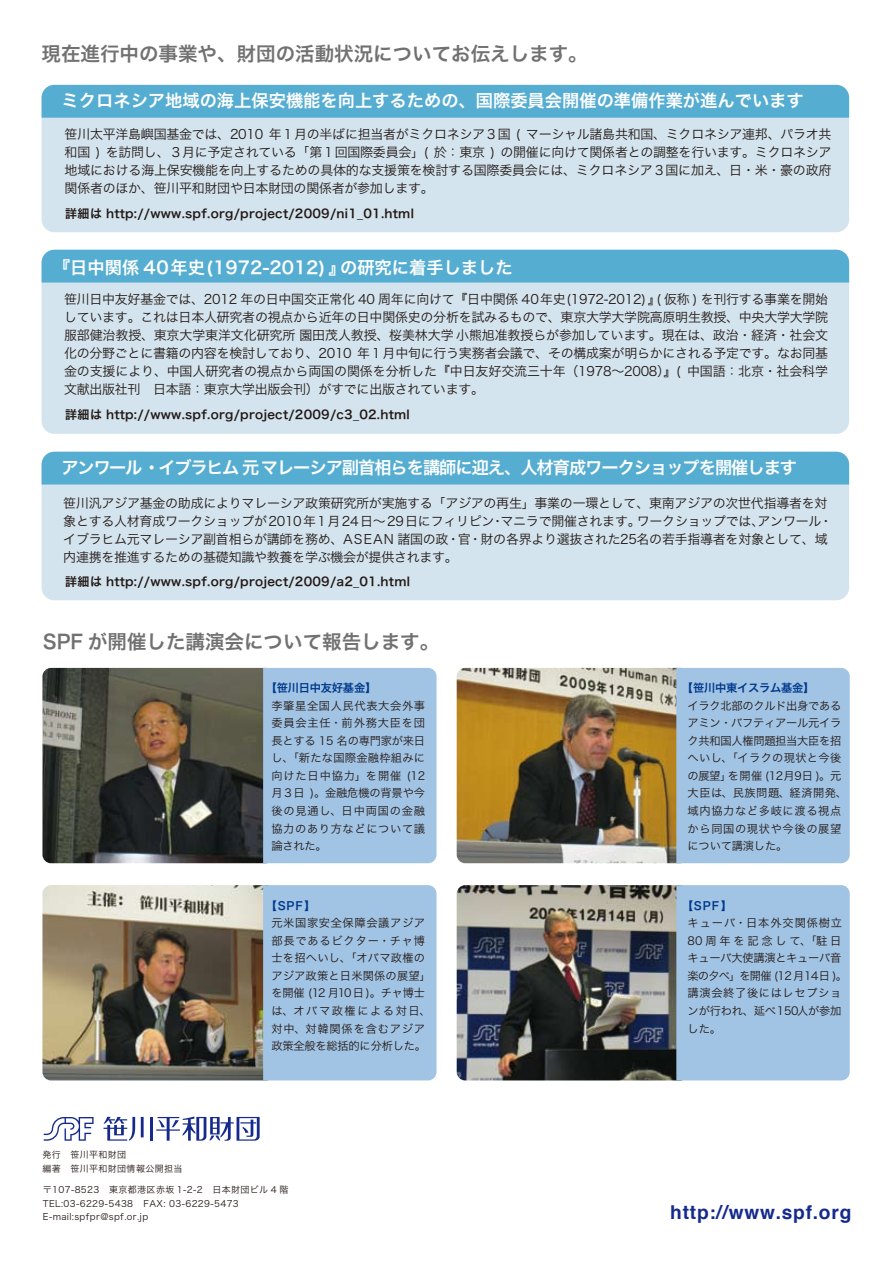
<style>
.page{position:relative;width:893px;height:1263px;background:#fff}
.page>*{position:absolute;margin:0;border:0;box-sizing:border-box;transform-origin:0 0}
.t1{font:19.5px "Hira Kaku Pro W6";color:#727172}
.t2{font:700 19.2px "Helvetica";letter-spacing:.04em;color:#152a8c}
.t3{font:17.25px "Hira Kaku Pro W6";color:#fff}
.t4{font:17.25px "Hira Kaku Pro W6";letter-spacing:-.06em;color:#fff}
.t5{font:12.9px/18px "Hira Kaku Pro W3";letter-spacing:-.02em;color:#231815;text-align:justify}
.t6{font:12px "Hira Kaku Pro W6";letter-spacing:.02em;color:#231815}
.t7{font:11.25px/17.5px "Hira Kaku Pro W3";letter-spacing:.03em;color:#231815;text-align:justify}
.t8{font:11.25px/17.5px "Hira Kaku Pro W3";letter-spacing:-.01em;color:#231815}
.t9{font:11.25px/17.5px "Hira Kaku Pro W3";letter-spacing:-.02em;color:#231815}
.t10{font:11.25px "Hira Kaku Pro W6";letter-spacing:-.02em;color:#00388b}
.t11{font:9px/13.5px "Hira Kaku Pro W3";letter-spacing:.04em;color:#231815}
</style>
<div class="page">
<hr style="left:141px;top:1117px;width:3px;height:20px;background:#152a8c">
<svg style="left:103px;top:1116px;width:32px;height:24px"></svg>
<hr style="left:150px;top:1117px;width:3px;height:23px;background:#152a8c">
<svg style="left:156px;top:1116px;width:104px;height:24px"></svg>
<svg style="left:44px;top:1117px;width:50px;height:23px"></svg>
<img style="left:42px;top:668px;width:221px;height:195px">
<img style="left:42px;top:885px;width:221px;height:195px">
<img style="left:456px;top:668px;width:220px;height:195px">
<img style="left:456px;top:885px;width:220px;height:195px">
<div style="left:263px;top:668px;width:173px;height:195px;background:#a1c4e4"></div>
<div style="left:676px;top:668px;width:173px;height:195px;background:#a1c4e4"></div>
<div style="left:263px;top:885px;width:173px;height:195px;background:#a1c4e4"></div>
<div style="left:676px;top:885px;width:173px;height:195px;background:#a1c4e4"></div>
<div style="left:42px;top:85px;width:807px;height:147px;background:#d3e4ee;border-radius:13px"></div>
<div style="left:42px;top:85px;width:807px;height:33px;background:#55add2"></div>
<div style="left:42px;top:250px;width:807px;height:184px;background:#d3e4ee;border-radius:13px"></div>
<div style="left:42px;top:250px;width:807px;height:32px;background:#55add2"></div>
<div style="left:42px;top:452px;width:807px;height:148px;background:#d3e4ee;border-radius:13px"></div>
<div style="left:42px;top:452px;width:807px;height:32px;background:#55add2"></div>
<h1 class="t1" style="left:42px;top:36px;width:547px">現在進行中の事業や、財団の活動状況についてお伝えします。</h1>
<h3 class="t3" style="left:62px;top:85px;width:743px">ミクロネシア地域の海上保安機能を向上するための、国際委員会開催の準備作業が進んでいます</h3>
<p class="t5" style="left:65px;top:124px;width:768px">笹川太平洋島嶼国基金では、2010 年１月の半ばに担当者がミクロネシア３国 ( マーシャル諸島共和国、ミクロネシア連邦、パラオ共和国 ) を訪問し、３月に予定されている「第１回国際委員会」( 於：東京 ) の開催に向けて関係者との調整を行います。ミクロネシア地域における海上保安機能を向上するための具体的な支援策を検討する国際委員会には、ミクロネシア３国に加え、日・米・豪の政府関係者のほか、笹川平和財団や日本財団の関係者が参加します。</p>
<p class="t6" style="left:65px;top:203px;width:350px">詳細は http://www.spf.org/project/2009/ni1_01.html</p>
<h3 class="t3" style="left:53px;top:252px;width:461px">『日中関係 40年史(1972-2012) 』の研究に着手しました</h3>
<p class="t5" style="left:64px;top:289px;width:765px">笹川日中友好基金では、2012 年の日中国交正常化 40 周年に向けて『日中関係 40年史(1972-2012) 』( 仮称 ) を刊行する事業を開始しています。これは日本人研究者の視点から近年の日中関係史の分析を試みるもので、東京大学大学院高原明生教授、中央大学大学院服部健治教授、東京大学東洋文化研究所園田茂人教授、桜美林大学小熊旭准教授らが参加しています。現在は、政治・経済・社会文化の分野ごとに書籍の内容を検討しており、2010 年１月中旬に行う実務者会議で、その構成案が明らかにされる予定です。なお同基金の支援により、中国人研究者の視点から両国の関係を分析した『中日友好交流三十年（1978～2008）』( 中国語：北京・社会科学文献出版社刊　日本語：東京大学出版会刊）がすでに出版されています。</p>
<p class="t6" style="left:65px;top:404px;width:346px">詳細は http://www.spf.org/project/2009/c3_02.html</p>
<h3 class="t4" style="left:62px;top:451px;width:737px">アンワール・イブラヒム元マレーシア副首相らを講師に迎え、人材育成ワークショップを開催します</h3>
<p class="t5" style="left:63px;top:493px;width:770px;text-align:left">笹川汎アジア基金の助成によりマレーシア政策研究所が実施する「アジアの再生」事業の一環として、東南アジアの次世代指導者を対象とする人材育成ワークショップが2010年1月24日～29日にフィリピン・マニラで開催されます。ワークショップでは、アンワール・イブラヒム元マレーシア副首相らが講師を務め、ASEAN 諸国の政・官・財の各界より選抜された25名の若手指導者を対象として、域内連携を推進するための基礎知識や教養を学ぶ機会が提供されます。</p>
<p class="t6" style="left:65px;top:571px;width:346px">詳細は http://www.spf.org/project/2009/a2_01.html</p>
<h1 class="t1" style="left:43px;top:624px;width:398px">SPF が開催した講演会について報告します。</h1>
<p class="t10" style="left:266px;top:677px;width:112px">【笹川日中友好基金】</p>
<p class="t7" style="left:271px;top:696px;width:155px">李肇星全国人民代表大会外事委員会主任・前外務大臣を団長とする 15 名の専門家が来日し、「新たな国際金融枠組みに向けた日中協力」を開催 (12月３日 )。金融危機の背景や今後の見通し、日中両国の金融協力のあり方などについて議論された。</p>
<p class="t11" style="left:42px;top:1147px;width:142px">発行　笹川平和財団<br>編著　笹川平和財団情報公開担当</p>
<p class="t10" style="left:266px;top:895px;width:51px">【SPF】</p>
<p class="t7" style="left:271px;top:913px;width:161px;text-align:left">元米国家安全保障会議アジア部長であるビクター・チャ博士を招へいし、「オバマ政権のアジア政策と日米関係の展望」を開催 (12 月10日 )。チャ博士は、オバマ政権による対日、対中、対韓関係を含むアジア政策全般を総括的に分析した。</p>
<p class="t11" style="left:43px;top:1182px;width:247px">〒107-8523　東京都港区赤坂 1-2-2　日本財団ビル 4 階<br>TEL:03-6229-5438　FAX: 03-6229-5473<br>E-mail:spfpr@spf.or.jp</p>
<p class="t10" style="left:682px;top:677px;width:134px">【笹川中東イスラム基金】</p>
<p class="t8" style="left:687px;top:696px;width:161px">イラク北部のクルド出身であるアミン・バフティアール元イラク共和国人権問題担当大臣を招へいし、「イラクの現状と今後の展望」を開催 (12月9日 )。元大臣は、民族問題、経済開発、域内協力など多岐に渡る視点から同国の現状や今後の展望について講演した。</p>
<p class="t10" style="left:682px;top:895px;width:52px">【SPF】</p>
<p class="t9" style="left:687px;top:913px;width:161px">キューバ・日本外交関係樹立<br>80周年を記念して、「駐日キューバ大使講演とキューバ音楽の夕べ」を開催 (12 月1４日 )。講演会終了後にはレセプションが行われ、延べ150人が参加した。</p>
<h2 class="t2" style="left:670px;top:1197px;width:182px">http://www.spf.org</h2>
</div>
